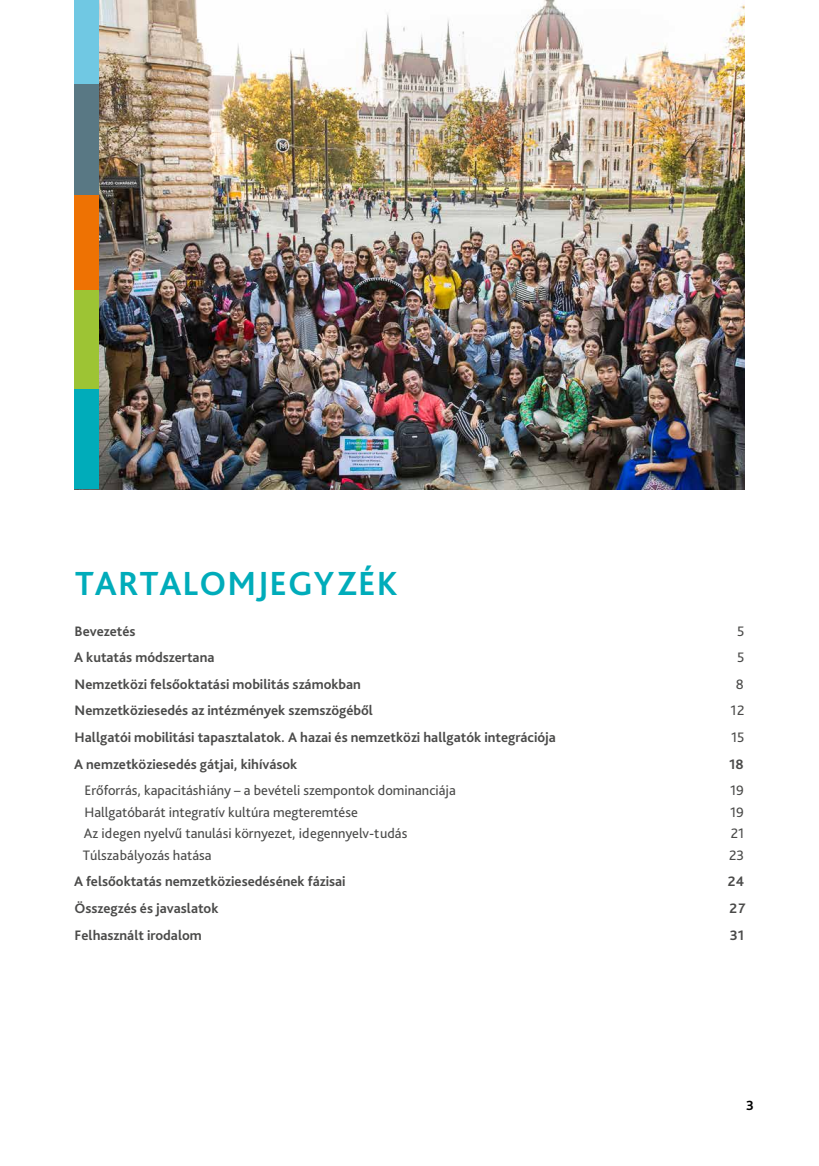
<style>
.page{position:relative;width:819px;height:1166px;background:#fff}
.page>*{position:absolute;margin:0;border:0;box-sizing:border-box;transform-origin:0 0}
.t1{font:700 35px "Bliss Pro";letter-spacing:.03em;color:#00acba}
.t2{font:700 14.35px "Bliss Pro";color:#4a4a49}
.t3{font:14.35px "Bliss Pro";color:#4a4a49}
.t4{font:700 14px "Bliss Pro";color:#000}
</style>
<div class="page">
<img style="left:99px;top:0;width:645px;height:489px">
<div style="left:74px;top:0;width:25px;height:84px;background:#70c8e3"></div>
<div style="left:74px;top:194px;width:25px;height:97px;background:#ee7203"></div>
<div style="left:74px;top:84px;width:25px;height:111px;background:#597884"></div>
<div style="left:74px;top:290px;width:25px;height:100px;background:#9dc434"></div>
<div style="left:74px;top:390px;width:25px;height:99px;background:#00acba"></div>
<h1 class="t1" style="left:75px;top:562px;width:324px">TARTALOMJEGYZÉK</h1>
<p class="t2" style="left:75px;top:622px;width:62px">Bevezetés</p>
<p class="t3" style="left:737px;top:622px;width:9px">5</p>
<p class="t2" style="left:74px;top:649px;width:142px">A kutatás módszertana</p>
<p class="t3" style="left:737px;top:649px;width:9px">5</p>
<p class="t2" style="left:75px;top:675px;width:288px">Nemzetközi felsőoktatási mobilitás számokban</p>
<p class="t3" style="left:736px;top:675px;width:9px">8</p>
<p class="t2" style="left:75px;top:702px;width:300px">Nemzetköziesedés az intézmények szemszögéből</p>
<p class="t3" style="left:730px;top:702px;width:16px">12</p>
<p class="t2" style="left:75px;top:728px;width:483px">Hallgatói mobilitási tapasztalatok. A hazai és nemzetközi hallgatók integrációja</p>
<p class="t3" style="left:731px;top:728px;width:15px">15</p>
<p class="t2" style="left:74px;top:755px;width:225px">A nemzetköziesedés gátjai, kihívások</p>
<p class="t2" style="left:729px;top:755px;width:16px">18</p>
<p class="t3" style="left:84px;top:781px;width:373px">Erőforrás, kapacitáshiány – a bevételi szempontok dominanciája</p>
<p class="t3" style="left:730px;top:781px;width:15px">19</p>
<p class="t3" style="left:84px;top:803px;width:275px">Hallgatóbarát integratív kultúra megteremtése</p>
<p class="t3" style="left:730px;top:803px;width:15px">19</p>
<p class="t3" style="left:84px;top:824px;width:325px">Az idegen nyelvű tanulási környezet, idegennyelv-tudás</p>
<p class="t3" style="left:730px;top:824px;width:15px">21</p>
<p class="t3" style="left:83px;top:846px;width:130px">Túlszabályozás hatása</p>
<p class="t3" style="left:729px;top:846px;width:17px">23</p>
<p class="t2" style="left:74px;top:873px;width:273px">A felsőoktatás nemzetköziesedésének fázisai</p>
<p class="t2" style="left:728px;top:873px;width:18px">24</p>
<p class="t2" style="left:74px;top:899px;width:145px">Összegzés és javaslatok</p>
<p class="t2" style="left:729px;top:899px;width:18px">27</p>
<p class="t2" style="left:75px;top:926px;width:129px">Felhasznált irodalom</p>
<p class="t2" style="left:729px;top:926px;width:16px">31</p>
<p class="t4" style="left:746px;top:1097px;width:9px">3</p>
</div>
